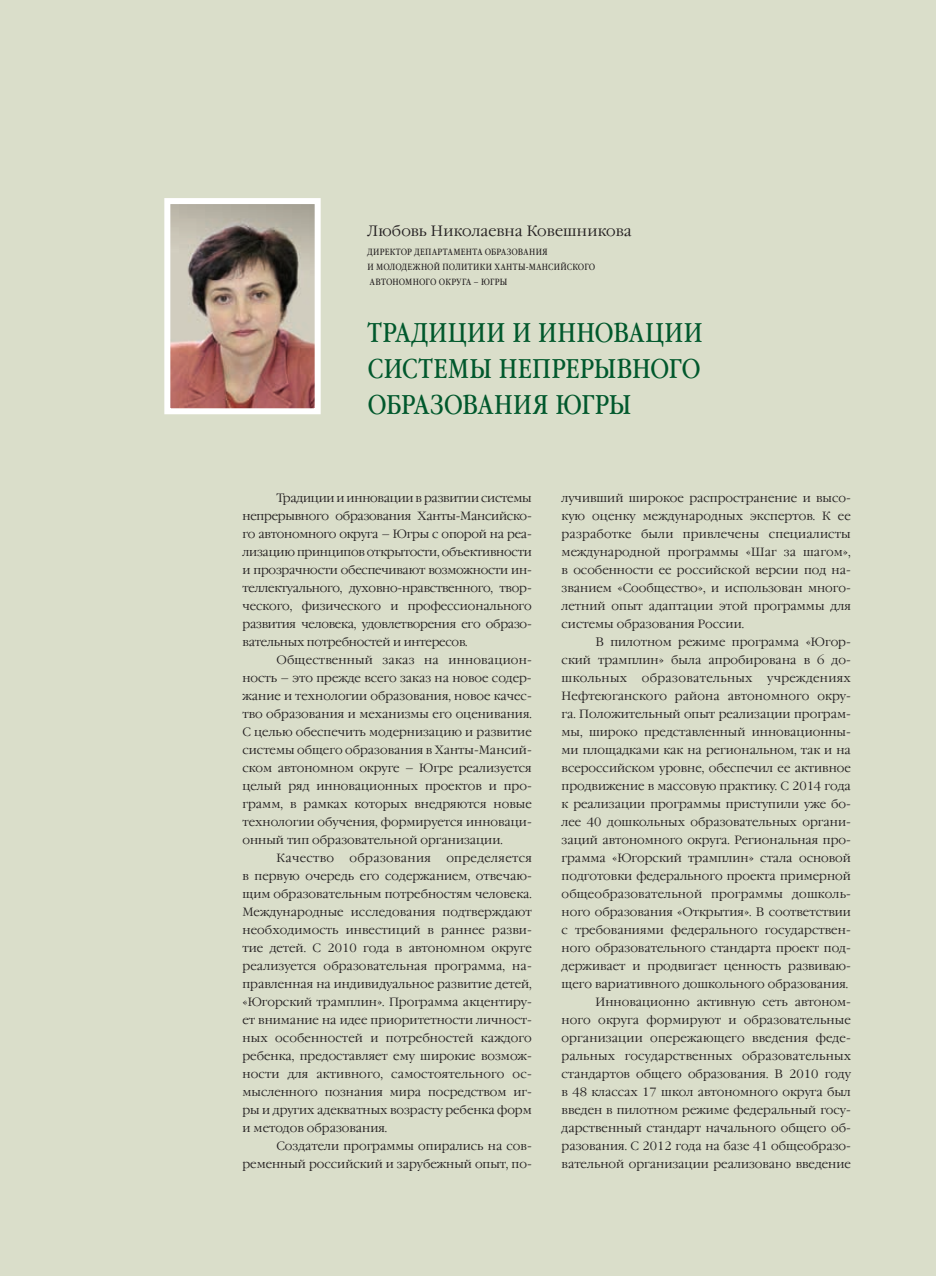
<style>
.page{position:relative;width:936px;height:1276px;background:#fff}
.page>*{position:absolute;margin:0;border:0;box-sizing:border-box;transform-origin:0 0}
.t1{font:27px "Garamond Book Narrow C";color:#00582c}
.t2{font:300 15px "Garamond C";letter-spacing:.01em;color:#231f20}
.t3{font:300 12px/18px "Garamond C";color:#231f20;text-align:justify}
.t4{font:300 12px "Garamond C";letter-spacing:.03em;color:#231f20}
.t5{font:9px "Garamond Book Narrow C";color:#231f20}
</style>
<div class="page">
<div style="left:0;top:0;width:935px;height:1276px;background:#dadeca"></div>
<img style="left:171px;top:205px;width:142px;height:202px">
<div style="left:164px;top:198px;width:156px;height:216px;border:6px solid #fff"></div>
<p class="t2" style="left:367px;top:222px;width:266px">Любовь Николаевна Ковешникова</p>
<p class="t5" style="left:367px;top:247px;width:7px">директор</p>
<p class="t5" style="left:414px;top:247px;width:13px">Департамента</p>
<p class="t5" style="left:484px;top:247px;width:7px">обра</p>
<p class="t5" style="left:506px;top:247px;width:12px">зовани</p>
<p class="t5" style="left:542px;top:247px;width:6px">я</p>
<p class="t5" style="left:367px;top:262px;width:16px">и молодежно</p>
<p class="t5" style="left:434px;top:262px;width:16px">й политики</p>
<p class="t5" style="left:494px;top:262px;width:8px">Ханты</p>
<p class="t5" style="left:525px;top:262px;width:18px">-Манси</p>
<p class="t5" style="left:560px;top:262px;width:13px">йского</p>
<p class="t5" style="left:370px;top:277px;width:8px">автономного</p>
<p class="t5" style="left:439px;top:277px;width:7px">округа</p>
<p class="t5" style="left:473px;top:277px;width:24px">– Югры</p>
<h1 class="t1" style="left:367px;top:318px;width:34px">Традиции</h1>
<h1 class="t1" style="left:512px;top:318px;width:45px">и инновации</h1>
<h1 class="t1" style="left:367px;top:354px;width:19px">системы</h1>
<h1 class="t1" style="left:499px;top:354px;width:18px">непрерывного</h1>
<h1 class="t1" style="left:367px;top:390px;width:17px">обра</h1>
<h1 class="t1" style="left:430px;top:390px;width:32px">зовани</h1>
<h1 class="t1" style="left:533px;top:390px;width:66px">я Югры</h1>
<p class="t3" style="left:242px;top:489px;width:291px;text-indent:34px">Традиции и инновации в развитии системы непрерывного образования Ханты-Мансийско&shy;го автономного округа – Югры с опорой на реа&shy;лизацию принципов открытости, объективности и прозрачности обеспечивают возможности ин&shy;теллектуального, духовно-нравственного, твор&shy;ческого, физического и профессионального развития человека, удовлетворения его образо&shy;вательных потребностей и интересов.</p>
<p class="t3" style="left:276px;top:651px;width:257px">Общественный заказ на инновацион-</p>
<p class="t3" style="left:242px;top:669px;width:291px">ность – это прежде всего заказ на новое содер-</p>
<p class="t3" style="left:242px;top:687px;width:291px">жание и технологии образования, новое качес-</p>
<p class="t3" style="left:242px;top:705px;width:291px">тво образования и механизмы его оценивания.</p>
<p class="t3" style="left:242px;top:723px;width:291px">С целью обеспечить модернизацию и развитие</p>
<p class="t3" style="left:242px;top:741px;width:291px">системы общего образования в Ханты-Мансий-</p>
<p class="t3" style="left:242px;top:759px;width:291px">ском автономном округе – Югре реализуется</p>
<p class="t3" style="left:242px;top:777px;width:291px">целый ряд инновационных проектов и про-</p>
<p class="t3" style="left:242px;top:795px;width:291px">грамм, в рамках которых внедряются новые</p>
<p class="t3" style="left:242px;top:813px;width:291px">технологии обучения, формируется инноваци-</p>
<p class="t3" style="left:242px;top:831px;width:262px">онный тип образовательной организации.</p>
<p class="t4" style="left:276px;top:851px;width:59px">Качество</p>
<p class="t4" style="left:349px;top:851px;width:83px">образования</p>
<p class="t3" style="left:242px;top:849px;width:291px;text-indent:204px">определяется в первую очередь его содержанием, отвечаю&shy;щим образовательным потребностям человека.<br>Международные исследования подтверждают необходимость инвестиций в раннее разви&shy;тие детей. С 2010 года в автономном округе реализуется образовательная программа, на&shy;правленная на индивидуальное развитие детей, «Югорский трамплин». Программа акцентиру&shy;ет внимание на идее приоритетности личност&shy;ных особенностей и потребностей каждого ребенка, предоставляет ему широкие возмож&shy;ности для активного, самостоятельного ос&shy;мысленного познания мира посредством иг&shy;ры и других адекватных возрасту ребенка форм и методов образования.</p>
<p class="t3" style="left:242px;top:1137px;width:291px;text-align:right">Создатели программы опирались на сов&shy;ременный российский и зарубежный опыт, по-</p>
<p class="t3" style="left:561px;top:489px;width:291px">лучивший широкое распространение и высо&shy;кую оценку международных экспертов. К ее разработке были привлечены специалисты международной программы «Шаг за шагом», в особенности ее российской версии под на&shy;званием «Сообщество», и использован много&shy;летний опыт адаптации этой программы для системы образования России.</p>
<p class="t3" style="left:561px;top:633px;width:291px;text-align:right">В пилотном режиме программа «Югор-<br>ский трамплин» была апробирована в 6 до&shy;школьных образовательных учреждениях Нефтеюганского района автономного окру&shy;га. Положительный опыт реализации програм&shy;мы, широко представленный инновационны&shy;ми площадками как на региональном, так и на всероссийском уровне, обеспечил ее активное продвижение в массовую практику. С 2014 года к реализации программы приступили уже бо&shy;лее 40 дошкольных образовательных органи&shy;заций автономного округа. Региональная про&shy;грамма «Югорский трамплин» стала основой подготовки федерального проекта примерной общеобразовательной программы дошколь&shy;ного образования «Открытия». В соответствии с требованиями федерального государствен&shy;ного образовательного стандарта проект под&shy;держивает и продвигает ценность развиваю&shy;щего вариативного дошкольного образования.<br>Инновационно активную сеть автоном-<br>ного округа формируют и образовательные организации опережающего введения феде&shy;ральных государственных образовательных стандартов общего образования. В 2010 году в 48 классах 17 школ автономного округа был введен в пилотном режиме федеральный госу&shy;дарственный стандарт начального общего об&shy;разования. С 2012 года на базе 41 общеобразо&shy;вательной организации реализовано введение</p>
</div>
